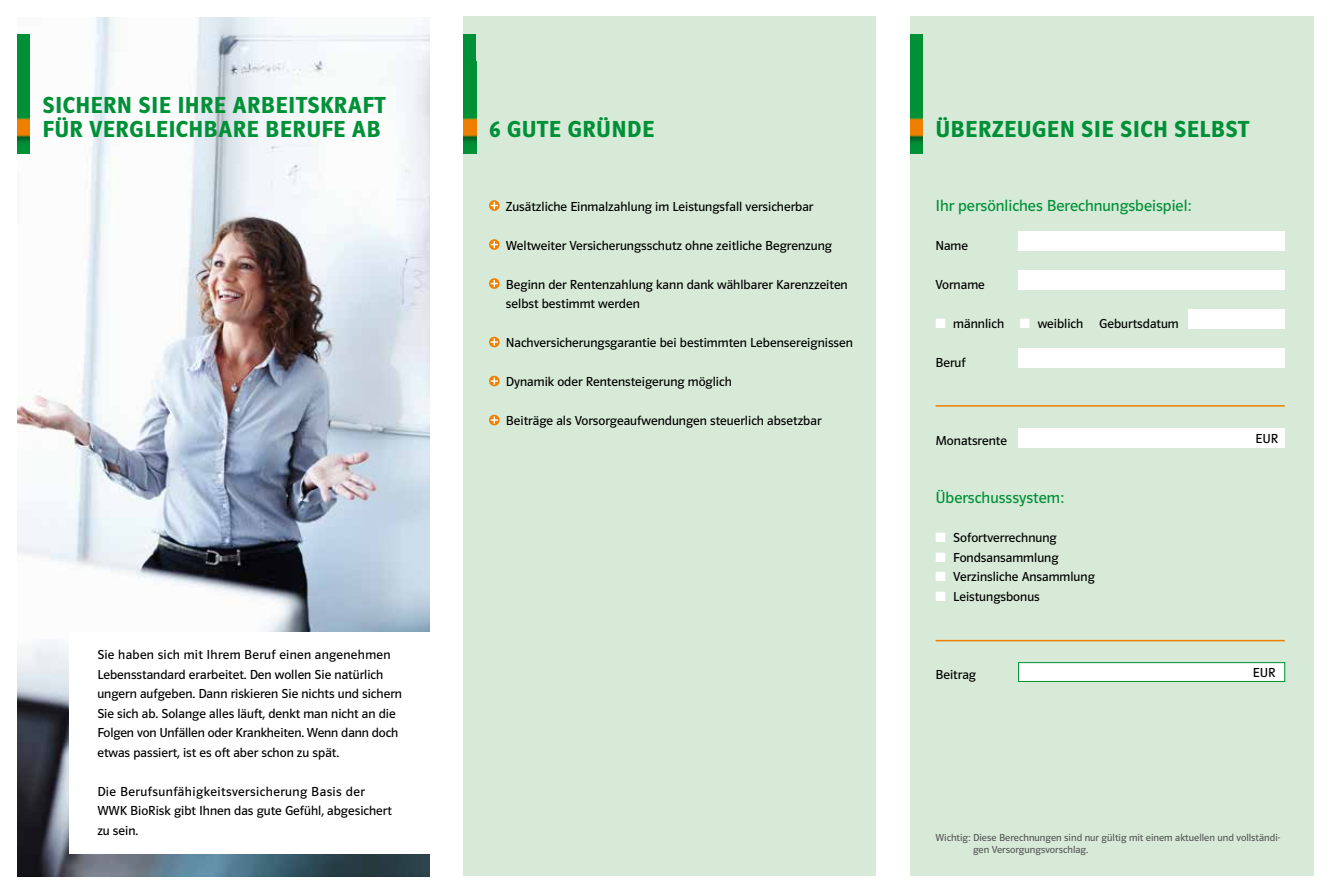
<style>
.page{position:relative;width:1331px;height:893px;background:#fff}
.page>*{position:absolute;margin:0;border:0;box-sizing:border-box;transform-origin:0 0}
.t1{font:600 24px/24px "Polo 22";letter-spacing:.02em;color:#009037}
.t2{font:16.5px "Polo 22 Buch";color:#009037}
.t3{font:13.5px/19.5px "Polo 22 Buch";color:#000}
.t4{font:10.5px/12px "Polo 22 Buch";color:#58585a}
.s1{color:#fff}
</style>
<div class="page">
<img style="left:17px;top:17px;width:412px;height:859px">
<div style="left:70px;top:632px;width:361px;height:222px;background:#fff"></div>
<div style="left:910px;top:17px;width:404px;height:859px;background:#d7ead7"></div>
<div style="left:463px;top:17px;width:413px;height:859px;background:#d7ead7"></div>
<div style="left:463px;top:34px;width:13px;height:119px;background:#009037"></div>
<img style="left:463px;top:118px;width:13px;height:24px">
<div style="left:17px;top:34px;width:13px;height:119px;background:#009037"></div>
<img style="left:17px;top:118px;width:13px;height:24px">
<div style="left:910px;top:34px;width:13px;height:119px;background:#009037"></div>
<img style="left:910px;top:118px;width:13px;height:24px">
<svg style="left:489px;top:200px;width:11px;height:11px"></svg>
<svg style="left:491px;top:202px;width:7px;height:7px"></svg>
<svg style="left:489px;top:239px;width:11px;height:11px"></svg>
<svg style="left:491px;top:241px;width:7px;height:7px"></svg>
<svg style="left:489px;top:278px;width:11px;height:11px"></svg>
<svg style="left:491px;top:280px;width:7px;height:7px"></svg>
<svg style="left:489px;top:337px;width:11px;height:10px"></svg>
<svg style="left:491px;top:338px;width:7px;height:8px"></svg>
<svg style="left:489px;top:376px;width:11px;height:10px"></svg>
<svg style="left:491px;top:377px;width:7px;height:8px"></svg>
<svg style="left:489px;top:415px;width:11px;height:10px"></svg>
<svg style="left:491px;top:416px;width:7px;height:8px"></svg>
<div style="left:1019px;top:231px;width:266px;height:20px;background:#fff"></div>
<div style="left:1019px;top:270px;width:266px;height:20px;background:#fff"></div>
<div style="left:1019px;top:348px;width:266px;height:20px;background:#fff"></div>
<div style="left:1188px;top:309px;width:97px;height:20px;background:#fff"></div>
<div style="left:1018px;top:428px;width:267px;height:20px;background:#fff"></div>
<div style="left:1018px;top:662px;width:267px;height:20px;background:#fff;border:1px solid #009037"></div>
<hr style="left:935px;top:405px;width:350px;height:2px;background:#ee7f00">
<hr style="left:935px;top:640px;width:350px;height:1px;background:#ee7f00">
<h1 class="t1" style="left:43px;top:93px;width:345px">SICHERN SIE IHRE ARBEITSKRAFT<br>FÜR VERGLEICHBARE BERUFE AB</h1>
<p class="t3" style="left:97px;top:645px;width:306px">Sie haben sich mit Ihrem Beruf einen angenehmen Lebensstandard erarbeitet. Den wollen Sie natürlich ungern aufgeben. Dann riskieren Sie nichts und sichern Sie sich ab. Solange alles läuft, denkt man nicht an die Folgen von Unfällen oder Krankheiten. Wenn dann doch etwas passiert, ist es oft aber schon zu spät.</p>
<p class="t3" style="left:97px;top:782px;width:296px">Die Berufsunfähigkeitsversicherung Basis der<br>WWK BioRisk gibt Ihnen das gute Gefühl, abgesichert zu sein.</p>
<h1 class="t1" style="left:489px;top:117px;width:167px">6 GUTE GRÜNDE</h1>
<p class="t3" style="left:506px;top:197px;width:309px">Zusätzliche Einmalzahlung im Leistungsfall versicherbar</p>
<p class="t3" style="left:506px;top:236px;width:328px">Weltweiter Versicherungsschutz ohne zeitliche Begrenzung</p>
<p class="t3" style="left:506px;top:275px;width:343px">Beginn der Rentenzahlung kann dank wählbarer Karenzzeiten selbst bestimmt werden</p>
<p class="t3" style="left:506px;top:333px;width:348px">Nachversicherungsgarantie bei bestimmten Lebensereignissen</p>
<p class="t3" style="left:506px;top:372px;width:227px">Dynamik oder Rentensteigerung möglich</p>
<p class="t3" style="left:506px;top:411px;width:317px">Beiträge als Vorsorgeaufwendungen steuerlich absetzbar</p>
<h1 class="t1" style="left:935px;top:117px;width:315px">ÜBERZEUGEN SIE SICH SELBST</h1>
<p class="t2" style="left:935px;top:197px;width:257px">Ihr persönliches Berechnungsbeispiel:</p>
<p class="t3" style="left:935px;top:236px;width:34px">Name</p>
<p class="t3" style="left:935px;top:275px;width:51px">Vorname</p>
<p class="t3" style="left:935px;top:314px;width:245px"><span class="s1">■</span> männlich <span class="s1">■</span> weiblich Geburtsdatum</p>
<p class="t3" style="left:935px;top:353px;width:32px">Beruf</p>
<p class="t3" style="left:935px;top:431px;width:73px">Monatsrente</p>
<p class="t3" style="left:1256px;top:428px;width:24px">EUR</p>
<p class="t2" style="left:935px;top:489px;width:130px">Überschusssystem:</p>
<p class="t3" style="left:935px;top:528px;width:123px"><span class="s1">■</span> Sofortverrechnung</p>
<p class="t3" style="left:935px;top:548px;width:125px"><span class="s1">■</span> Fondsansammlung</p>
<p class="t3" style="left:935px;top:567px;width:161px"><span class="s1">■</span> Verzinsliche Ansammlung</p>
<p class="t3" style="left:935px;top:587px;width:106px"><span class="s1">■</span> Leistungsbonus</p>
<p class="t3" style="left:935px;top:665px;width:42px">Beitrag</p>
<p class="t3" style="left:1253px;top:662px;width:24px">EUR</p>
<p class="t4" style="left:973px;top:832px;width:309px;text-indent:-37px">Wichtig: Diese Berechnungen sind nur gültig mit einem aktuellen und vollständi&shy;gen Versorgungsvorschlag.</p>
</div>
